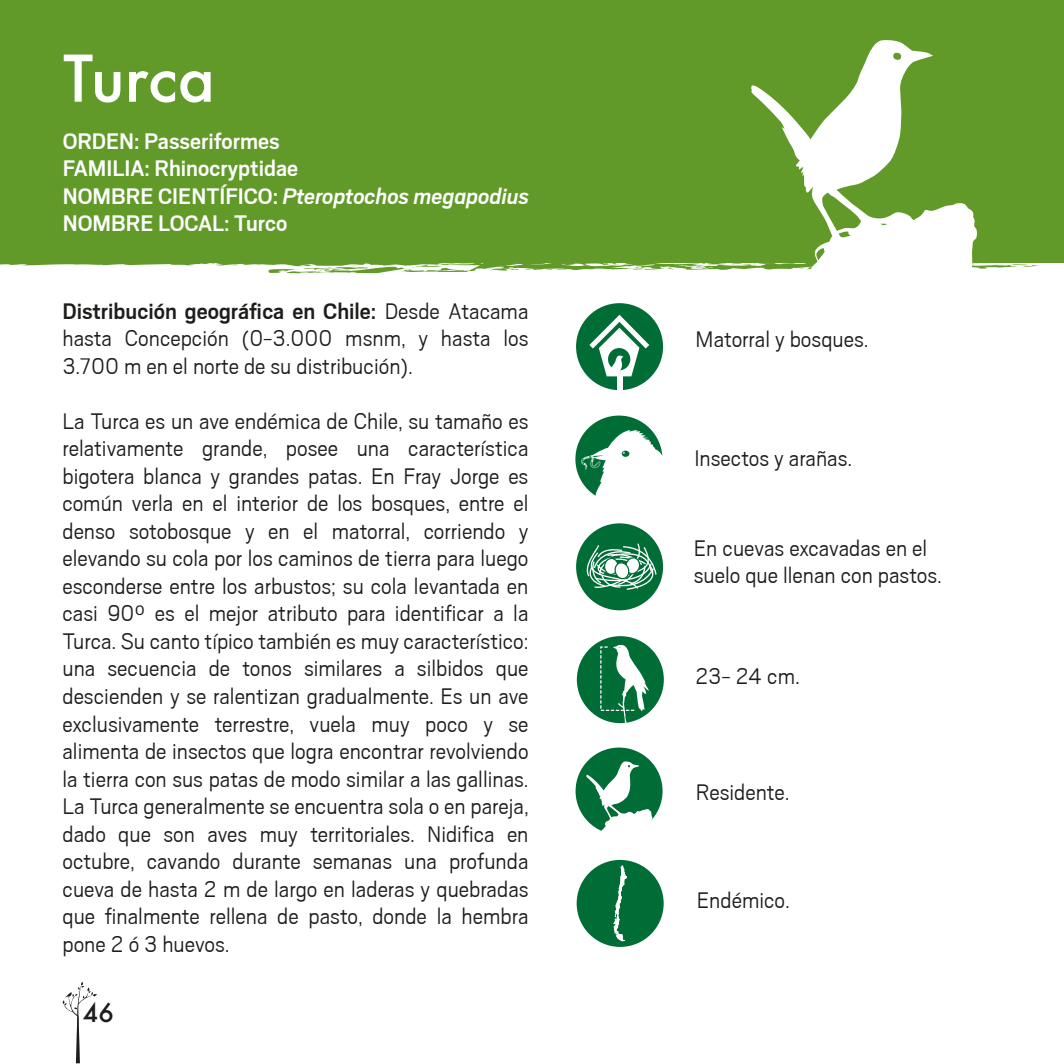
<style>
.page{position:relative;width:1064px;height:1064px;background:#fff}
.page>*{position:absolute;margin:0;border:0;box-sizing:border-box;transform-origin:0 0}
.t1{font:500 62.5px "Futura";letter-spacing:-.005em;color:#fff}
.t2{font:25px/27.5px "Scout";color:#1d1d1b;text-align:justify}
.t3{font:700 25px/27.5px "Scout";color:#fff}
.t4{font:500 25px "Futura";color:#1d1d1b}
.s1{font-style:italic}
.s2{font-weight:700}
</style>
<div class="page">
<div style="left:0;top:0;width:1063px;height:262px;background:#629a2a"></div>
<svg style="left:63px;top:982px;width:34px;height:80px"></svg>
<svg style="left:751px;top:40px;width:225px;height:208px"></svg>
<svg style="left:892px;top:53px;width:9px;height:7px"></svg>
<svg style="left:821px;top:192px;width:40px;height:45px"></svg>
<svg style="left:880px;top:223px;width:7px;height:2px"></svg>
<svg style="left:0;top:248px;width:1063px;height:26px"></svg>
<div style="left:576px;top:523px;width:86px;height:87px;background:#006d36;border-radius:50%"></div>
<svg style="left:586px;top:543px;width:70px;height:46px"></svg>
<div style="left:575px;top:415px;width:87px;height:87px;background:#006d36;border-radius:50%"></div>
<svg style="left:580px;top:430px;width:83px;height:72px"></svg>
<div style="left:575px;top:303px;width:88px;height:87px;background:#006d36;border-radius:50%"></div>
<div style="left:617px;top:375px;width:5px;height:16px;background:#fff"></div>
<svg style="left:584px;top:311px;width:70px;height:65px"></svg>
<div style="left:576px;top:636px;width:87px;height:86px;background:#006d36;border-radius:50%"></div>
<svg style="left:599px;top:641px;width:49px;height:82px"></svg>
<div style="left:575px;top:747px;width:87px;height:87px;background:#006d36;border-radius:50%"></div>
<svg style="left:585px;top:761px;width:67px;height:73px"></svg>
<div style="left:576px;top:859px;width:87px;height:87px;background:#006d36;border-radius:50%"></div>
<svg style="left:613px;top:865px;width:13px;height:76px"></svg>
<h1 class="t1" style="left:63px;top:36px;width:153px">Turca</h1>
<p class="t3" style="left:63px;top:128px;width:468px">ORDEN: Passeriformes<br>FAMILIA: Rhinocryptidae<br>NOMBRE CIENTÍFICO: <span class="s1">Pteroptochos megapodius<br></span>NOMBRE LOCAL: Turco</p>
<p class="t2" style="left:62px;top:297px;width:467px"><span class="s2">Distribución geográfica en Chile:</span> Desde Atacama hasta Concepción (0-3.000 msnm, y hasta los 3.700 m en el norte de su distribución).</p>
<p class="t2" style="left:62px;top:407px;width:467px">La Turca es un ave endémica de Chile, su tamaño es relativamente grande, posee una característica bigotera blanca y grandes patas. En Fray Jorge es común verla en el interior de los bosques, entre el denso sotobosque y en el matorral, corriendo y elevando su cola por los caminos de tierra para luego esconderse entre los arbustos; su cola levantada en casi 90° es el mejor atributo para identificar a la Turca. Su canto típico también es muy característico: una secuencia de tonos similares a silbidos que descienden y se ralentizan gradualmente. Es un ave exclusivamente terrestre, vuela muy poco y se alimenta de insectos que logra encontrar revolviendo la tierra con sus patas de modo similar a las gallinas.<br>La Turca generalmente se encuentra sola o en pareja, dado que son aves muy territoriales. Nidifica en octubre, cavando durante semanas una profunda cueva de hasta 2 m de largo en laderas y quebradas que finalmente rellena de pasto, donde la hembra pone 2 ó 3 huevos.</p>
<p class="t4" style="left:83px;top:995px;width:32px">46</p>
<p class="t2" style="left:695px;top:326px;width:174px">Matorral y bosques.</p>
<p class="t2" style="left:694px;top:445px;width:159px">Insectos y arañas.</p>
<p class="t2" style="left:693px;top:534px;width:250px">En cuevas excavadas en el suelo que llenan con pastos.</p>
<p class="t2" style="left:695px;top:662px;width:106px">23- 24 cm.</p>
<p class="t2" style="left:695px;top:778px;width:95px">Residente.</p>
<p class="t2" style="left:696px;top:886px;width:94px">Endémico.</p>
</div>
